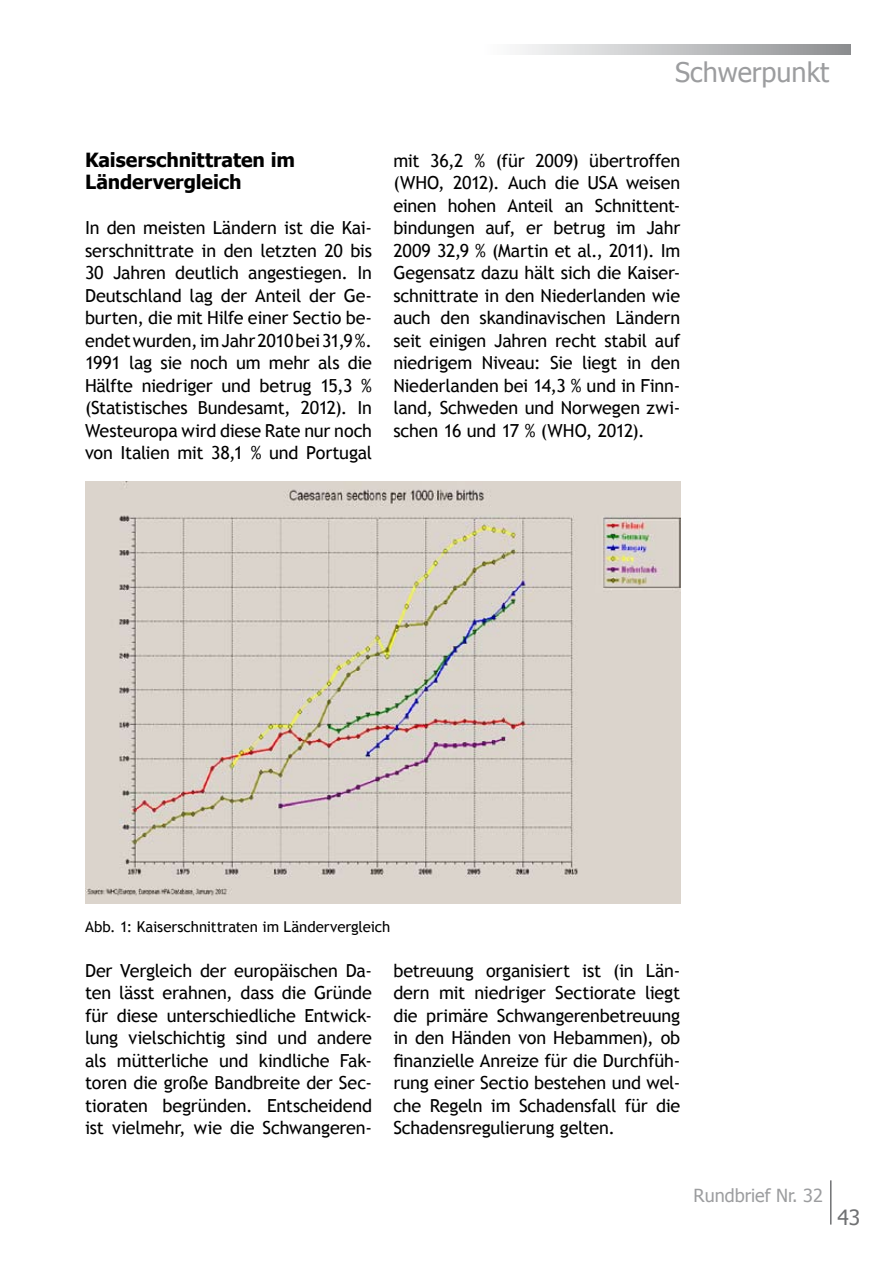
<style>
.page{position:relative;width:893px;height:1263px;background:#fff}
.page>*{position:absolute;margin:0;border:0;box-sizing:border-box;transform-origin:0 0}
.t1{font:27px "Tahoma";color:#9c9d9f}
.t2{font:21px "Tahoma";color:#707173}
.t3{font:700 19.5px/22.5px "Tahoma";color:#000}
.t4{font:18px/22.5px "Trebuchet MS";letter-spacing:-.01em;color:#000;text-align:justify}
.t5{font:18px "Tahoma";color:#9c9d9f}
.t6{font:15px "Trebuchet MS";letter-spacing:-.005em;color:#000}
</style>
<div class="page">
<svg style="left:519px;top:45px;width:331px;height:10px;background:#c1c2c3"></svg>
<hr style="left:830px;top:1180px;width:1px;height:44px;background:#707173">
<img style="left:85px;top:481px;width:595px;height:423px">
<h1 class="t1" style="left:675px;top:55px;width:155px">Schwerpunkt</h1>
<p class="t3" style="left:85px;top:147px;width:211px">Kaiserschnittraten im<br>Ländervergleich</p>
<p class="t4" style="left:85px;top:217px;width:289px">In den meisten Ländern ist die Kai&shy;serschnittrate in den letzten 20 bis 30 Jahren deutlich angestiegen. In Deutschland lag der Anteil der Ge&shy;burten, die mit Hilfe einer Sectio be&shy;endet wurden, im Jahr 2010 bei 31,9 %.<br>1991 lag sie noch um mehr als die Hälfte niedriger und betrug 15,3 % (Statistisches Bundesamt, 2012). In Westeuropa wird diese Rate nur noch von Italien mit 38,1 % und Portugal</p>
<p class="t4" style="left:393px;top:149px;width:289px">mit 36,2 % (für 2009) übertroffen (WHO, 2012). Auch die USA weisen einen hohen Anteil an Schnittent&shy;bindungen auf, er betrug im Jahr 2009 32,9 % (Martin et al., 2011). Im Gegensatz dazu hält sich die Kaiser&shy;schnittrate in den Niederlanden wie auch den skandinavischen Ländern seit einigen Jahren recht stabil auf niedrigem Niveau: Sie liegt in den Niederlanden bei 14,3 % und in Finn&shy;land, Schweden und Norwegen zwi&shy;schen 16 und 17 % (WHO, 2012).</p>
<p class="t6" style="left:85px;top:917px;width:307px">Abb. 1: Kaiserschnittraten im Ländervergleich</p>
<p class="t4" style="left:85px;top:959px;width:289px">Der Vergleich der europäischen Da&shy;ten lässt erahnen, dass die Gründe für diese unterschiedliche Entwick&shy;lung vielschichtig sind und andere als mütterliche und kindliche Fak&shy;toren die große Bandbreite der Sec&shy;tioraten begründen. Entscheidend ist vielmehr, wie die Schwangeren-</p>
<p class="t4" style="left:393px;top:959px;width:289px">betreuung organisiert ist (in Län&shy;dern mit niedriger Sectiorate liegt die primäre Schwangerenbetreuung in den Händen von Hebammen), ob finanzielle Anreize für die Durchfüh&shy;rung einer Sectio bestehen und wel&shy;che Regeln im Schadensfall für die Schadensregulierung gelten.</p>
<p class="t5" style="left:694px;top:1183px;width:131px">Rundbrief Nr. 32</p>
<p class="t2" style="left:837px;top:1203px;width:24px">43</p>
</div>
